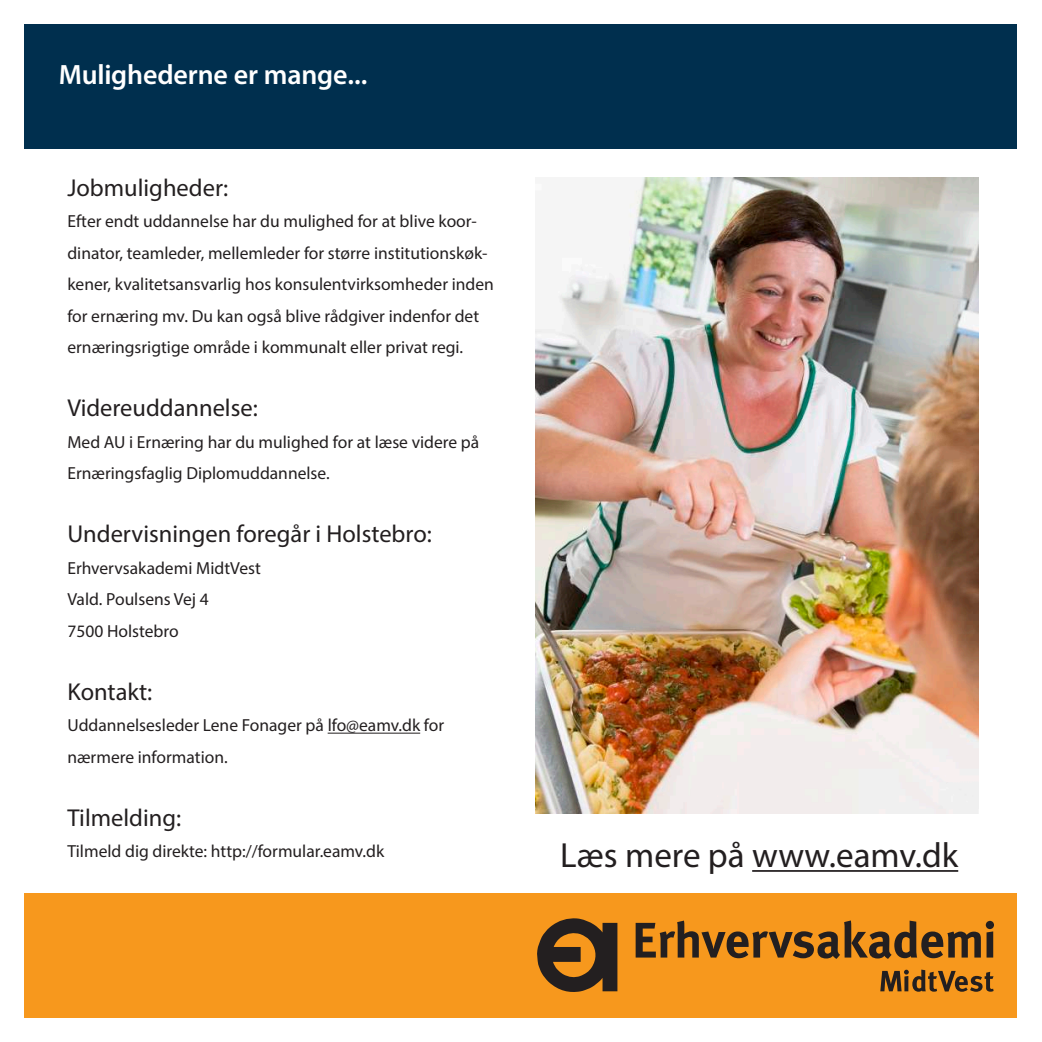
<style>
.page{position:relative;width:1042px;height:1042px;background:#fff}
.page>*{position:absolute;margin:0;border:0;box-sizing:border-box;transform-origin:0 0}
.t1{font:35px "Myriad Pro";color:#231f20}
.t2{font:600 28px "Myriad Pro";letter-spacing:-.005em;color:#fff}
.t3{font:24.5px "Myriad Pro";color:#231f20}
.t4{font:17.5px/31.5px "Myriad Pro";color:#231f20}
</style>
<div class="page">
<div style="left:25px;top:25px;width:992px;height:124px;background:#002f4e"></div>
<div style="left:25px;top:893px;width:992px;height:124px;background:#f7981d"></div>
<svg style="left:537px;top:918px;width:80px;height:74px"></svg>
<svg style="left:635px;top:920px;width:359px;height:39px"></svg>
<svg style="left:880px;top:969px;width:113px;height:23px"></svg>
<img style="left:536px;top:177px;width:443px;height:637px">
<hr style="left:328px;top:733px;width:92px;height:1px;background:#231f20">
<hr style="left:752px;top:870px;width:206px;height:2px;background:#231f20">
<h2 class="t2" style="left:59px;top:57px;width:310px">Mulighederne er mange...</h2>
<h3 class="t3" style="left:67px;top:172px;width:162px">Jobmuligheder:</h3>
<p class="t4" style="left:67px;top:205px;width:428px">Efter endt uddannelse har du mulighed for at blive koor&shy;dinator, teamleder, mellemleder for større institutionskøk&shy;kener, kvalitetsansvarlig hos konsulentvirksomheder inden for ernæring mv. Du kan også blive rådgiver indenfor det ernæringsrigtige område i kommunalt eller privat regi.</p>
<h3 class="t3" style="left:67px;top:393px;width:192px">Videreuddannelse:</h3>
<p class="t4" style="left:67px;top:426px;width:413px">Med AU i Ernæring har du mulighed for at læse videre på<br>Ernæringsfaglig Diplomuddannelse.</p>
<h3 class="t3" style="left:67px;top:519px;width:366px">Undervisningen foregår i Holstebro:</h3>
<p class="t4" style="left:67px;top:552px;width:195px">Erhvervsakademi MidtVest<br>Vald. Poulsens Vej 4<br>7500 Holstebro</p>
<h3 class="t3" style="left:67px;top:676px;width:86px">Kontakt:</h3>
<p class="t4" style="left:67px;top:709px;width:378px">Uddannelsesleder Lene Fonager på lfo@eamv.dk for nærmere information.</p>
<h3 class="t3" style="left:67px;top:802px;width:115px">Tilmelding:</h3>
<p class="t4" style="left:67px;top:835px;width:318px">Tilmeld dig direkte: http://formular.eamv.dk</p>
<h1 class="t1" style="left:560px;top:834px;width:399px">Læs mere på www.eamv.dk</h1>
</div>
